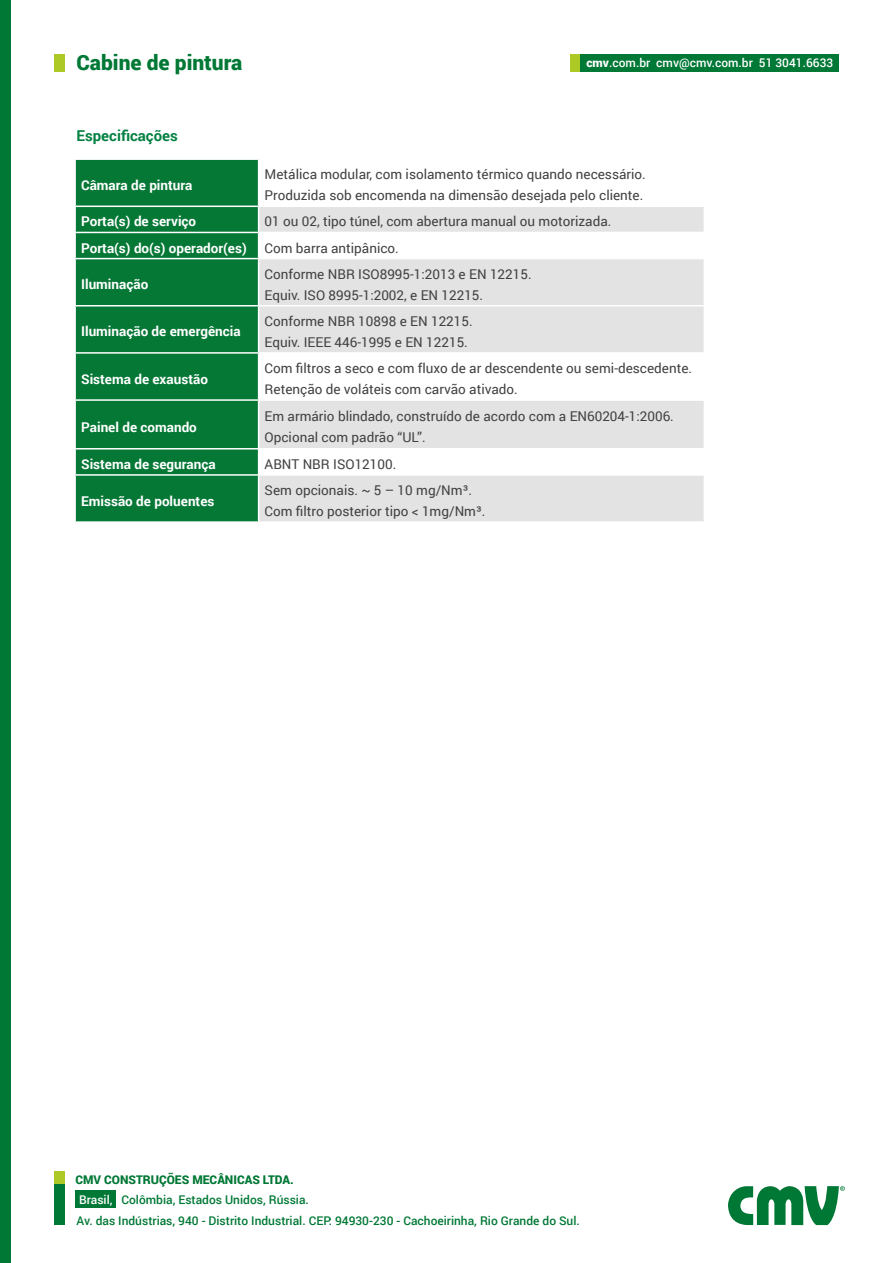
<style>
.page{position:relative;width:893px;height:1263px;background:#fff}
.page>*{position:absolute;margin:0;border:0;box-sizing:border-box;transform-origin:0 0}
.t1{font:900 21px "Roboto";color:#007835}
.t2{font:700 15px "Roboto";color:#038142}
.t3{font:13.5px/21px "Roboto";color:#414042}
.t4{font:700 13.5px "Roboto";color:#fff}
.t5{font:500 12px/20.7px "Roboto";color:#007835}
.t6{font:500 12px "Roboto";color:#fff}
.t7{font:900 12px "Roboto";color:#007835}
.s1{font-weight:900}
.s2{color:#fff}
</style>
<div class="page">
<div style="left:0;top:0;width:11px;height:1263px;background:#007835"></div>
<svg style="left:728px;top:1186px;width:117px;height:39px"></svg>
<div style="left:54px;top:54px;width:11px;height:17px;background:#adc926"></div>
<div style="left:570px;top:54px;width:10px;height:17px;background:#adc926"></div>
<div style="left:580px;top:54px;width:259px;height:17px;background:#007836"></div>
<div style="left:54px;top:1181px;width:11px;height:44px;background:#007836"></div>
<div style="left:54px;top:1171px;width:11px;height:13px;background:#adc926"></div>
<div style="left:76px;top:160px;width:182px;height:361px;background:#067836"></div>
<svg style="left:259px;top:207px;width:445px;height:314px;fill:#e3e3e3"></svg>
<div style="left:259px;top:449px;width:445px;height:26px;background:#fff"></div>
<hr style="left:74px;top:206px;width:185px;height:1px;background:#fff">
<hr style="left:74px;top:232px;width:185px;height:1px;background:#fff">
<hr style="left:259px;top:232px;width:446px;height:1px;background:#fff">
<hr style="left:74px;top:258px;width:185px;height:1px;background:#fff">
<hr style="left:259px;top:258px;width:446px;height:1px;background:#fff">
<hr style="left:74px;top:305px;width:185px;height:1px;background:#fff">
<hr style="left:259px;top:305px;width:446px;height:1px;background:#fff">
<hr style="left:74px;top:352px;width:185px;height:2px;background:#fff">
<hr style="left:259px;top:352px;width:446px;height:2px;background:#fff">
<hr style="left:74px;top:399px;width:185px;height:2px;background:#fff">
<hr style="left:259px;top:399px;width:446px;height:2px;background:#fff">
<hr style="left:74px;top:448px;width:185px;height:1px;background:#fff">
<hr style="left:259px;top:448px;width:446px;height:1px;background:#fff">
<hr style="left:74px;top:474px;width:185px;height:2px;background:#fff">
<hr style="left:259px;top:474px;width:446px;height:2px;background:#fff">
<div style="left:75px;top:1190px;width:41px;height:18px;background:#007836"></div>
<h1 class="t1" style="left:76px;top:48px;width:167px">Cabine de pintura</h1>
<p class="t6" style="left:586px;top:54px;width:248px"><span class="s1">cmv</span>.com.br cmv@cmv.com.br 51 3041.6633</p>
<p class="t2" style="left:76px;top:125px;width:103px">Especificações</p>
<p class="t4" style="left:81px;top:175px;width:113px">Câmara de pintura</p>
<p class="t3" style="left:265px;top:163px;width:383px">Metálica modular, com isolamento térmico quando necessário.<br>Produzida sob encomenda na dimensão desejada pelo cliente.</p>
<p class="t4" style="left:81px;top:212px;width:117px">Porta(s) de serviço</p>
<p class="t3" style="left:265px;top:211px;width:348px">01 ou 02, tipo túnel, com abertura manual ou motorizada.</p>
<p class="t4" style="left:81px;top:238px;width:167px">Porta(s) do(s) operador(es)</p>
<p class="t3" style="left:265px;top:237px;width:136px">Com barra antipânico.</p>
<p class="t4" style="left:81px;top:275px;width:69px">Iluminação</p>
<p class="t3" style="left:265px;top:263px;width:269px">Conforme NBR ISO8995-1:2013 e EN 12215.<br>Equiv. ISO 8995-1:2002, e EN 12215.</p>
<p class="t4" style="left:81px;top:322px;width:161px">Iluminação de emergência</p>
<p class="t3" style="left:265px;top:310px;width:210px">Conforme NBR 10898 e EN 12215.<br>Equiv. IEEE 446-1995 e EN 12215.</p>
<p class="t4" style="left:81px;top:369px;width:128px">Sistema de exaustão</p>
<p class="t3" style="left:265px;top:357px;width:429px">Com filtros a seco e com fluxo de ar descendente ou semi-descedente.<br>Retenção de voláteis com carvão ativado.</p>
<p class="t4" style="left:81px;top:417px;width:117px">Painel de comando</p>
<p class="t3" style="left:265px;top:405px;width:411px">Em armário blindado, construído de acordo com a EN60204-1:2006.<br>Opcional com padrão “UL”.</p>
<p class="t4" style="left:81px;top:455px;width:136px">Sistema de segurança</p>
<p class="t3" style="left:265px;top:453px;width:133px">ABNT NBR ISO12100.</p>
<p class="t4" style="left:81px;top:491px;width:135px">Emissão de poluentes</p>
<p class="t3" style="left:265px;top:479px;width:222px">Sem opcionais. ~ 5 – 10 mg/Nm³.<br>Com filtro posterior tipo &lt; 1mg/Nm³.</p>
<p class="t7" style="left:75px;top:1171px;width:220px">CMV CONSTRUÇÕES MECÂNICAS LTDA.</p>
<p class="t5" style="left:76px;top:1189px;width:505px"><span class="s2">Brasil,</span> Colômbia, Estados Unidos, Rússia.<br>Av. das Indústrias, 940 - Distrito Industrial. CEP: 94930-230 - Cachoeirinha, Rio Grande do Sul.</p>
</div>
